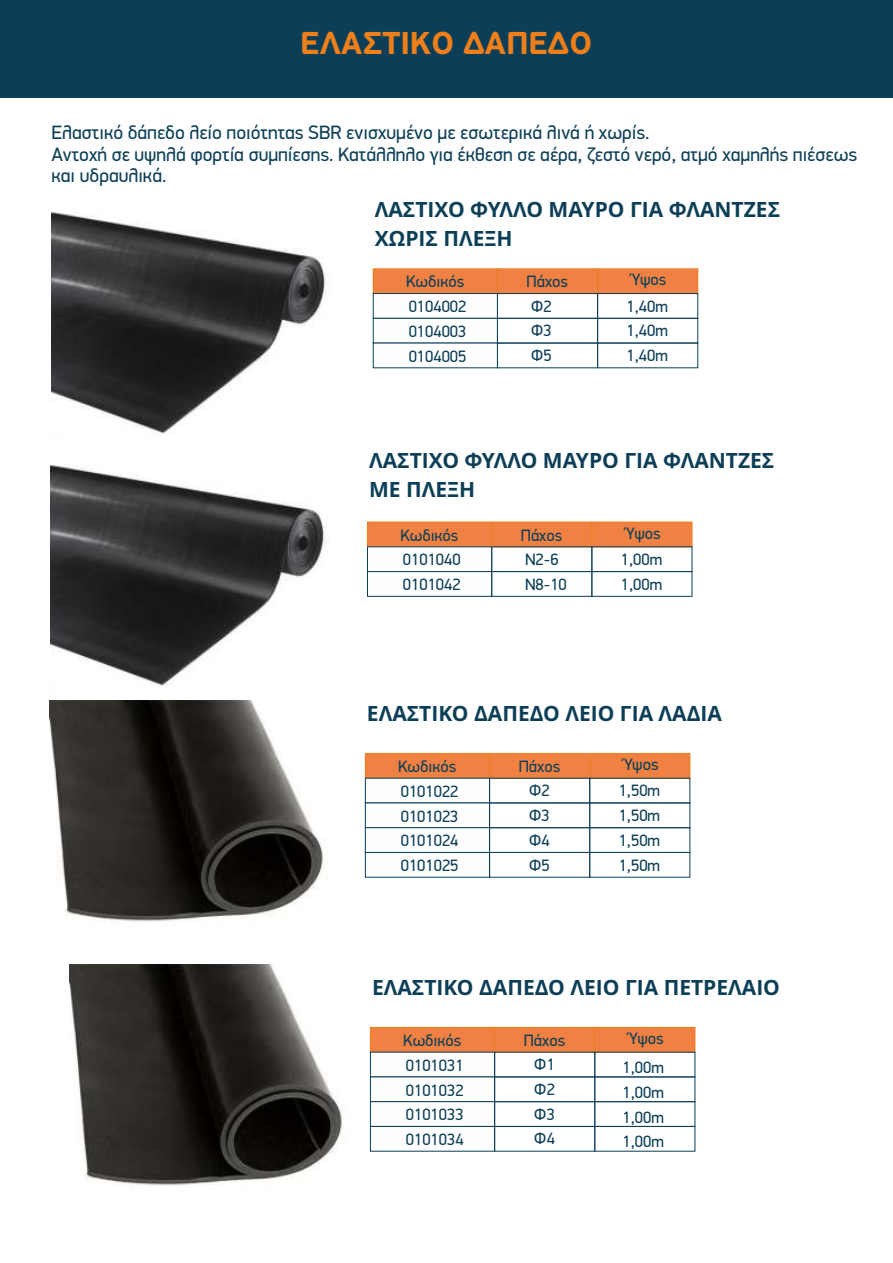
<style>
.page{position:relative;width:893px;height:1263px;background:#fff}
.page>*{position:absolute;margin:0;border:0;box-sizing:border-box;transform-origin:0 0}
.t1{font:700 31.5px "PF Traffic";color:#ef7f1a}
.t2{font:700 21px/28.7px "Open Sans";color:#0c3f57}
.t3{font:19.35px/21.3px "PF Din Display Pro";color:#0c3f57}
.t4{font:16.5px/24.8px "PF Din Display Pro";color:#0c3f57;text-align:justify}
</style>
<div class="page">
<div style="left:0;top:0;width:893px;height:97px;background:#0c3f57"></div>
<div style="left:373px;top:269px;width:124px;height:25px;background:#f08143"></div>
<div style="left:373px;top:269px;width:125px;height:25px;border:1px solid #ef7f1a"></div>
<div style="left:367px;top:522px;width:125px;height:25px;background:#f08143"></div>
<div style="left:367px;top:522px;width:125px;height:25px;border:1px solid #ef7f1a"></div>
<div style="left:365px;top:753px;width:125px;height:25px;background:#f08143"></div>
<div style="left:365px;top:753px;width:125px;height:25px;border:1px solid #ef7f1a"></div>
<div style="left:370px;top:1027px;width:125px;height:25px;background:#f08143"></div>
<div style="left:370px;top:1027px;width:125px;height:25px;border:1px solid #ef7f1a"></div>
<svg style="left:367px;top:546px;width:124px;height:51px"></svg>
<svg style="left:365px;top:777px;width:125px;height:101px"></svg>
<svg style="left:370px;top:1051px;width:125px;height:101px"></svg>
<svg style="left:372px;top:293px;width:126px;height:76px"></svg>
<div style="left:497px;top:269px;width:101px;height:25px;background:#f08143"></div>
<div style="left:497px;top:269px;width:101px;height:25px;border:1px solid #ef7f1a"></div>
<div style="left:492px;top:522px;width:100px;height:25px;background:#f08143"></div>
<div style="left:492px;top:522px;width:100px;height:25px;border:1px solid #ef7f1a"></div>
<div style="left:490px;top:753px;width:100px;height:25px;background:#f08143"></div>
<div style="left:489px;top:753px;width:101px;height:25px;border:1px solid #ef7f1a"></div>
<div style="left:495px;top:1027px;width:100px;height:25px;background:#f08143"></div>
<div style="left:494px;top:1027px;width:101px;height:25px;border:1px solid #ef7f1a"></div>
<div style="left:598px;top:269px;width:100px;height:25px;background:#f08143"></div>
<div style="left:597px;top:269px;width:101px;height:25px;border:1px solid #ef7f1a"></div>
<div style="left:592px;top:522px;width:100px;height:25px;background:#f08143"></div>
<div style="left:592px;top:522px;width:100px;height:25px;border:1px solid #ef7f1a"></div>
<div style="left:590px;top:753px;width:100px;height:25px;background:#f08143"></div>
<div style="left:590px;top:753px;width:100px;height:25px;border:1px solid #ef7f1a"></div>
<div style="left:595px;top:1027px;width:100px;height:25px;background:#f08143"></div>
<div style="left:595px;top:1027px;width:100px;height:25px;border:1px solid #ef7f1a"></div>
<div style="left:497px;top:293px;width:101px;height:26px;border:1px solid #0c3f57"></div>
<div style="left:497px;top:318px;width:101px;height:25px;border:1px solid #0c3f57"></div>
<div style="left:491px;top:571px;width:101px;height:26px;border:1px solid #0c3f57"></div>
<div style="left:489px;top:802px;width:101px;height:26px;border:1px solid #0c3f57"></div>
<div style="left:494px;top:1076px;width:101px;height:26px;border:1px solid #0c3f57"></div>
<div style="left:489px;top:827px;width:101px;height:26px;border:1px solid #0c3f57"></div>
<div style="left:494px;top:1101px;width:101px;height:26px;border:1px solid #0c3f57"></div>
<div style="left:489px;top:852px;width:101px;height:25px;border:1px solid #0c3f57"></div>
<div style="left:494px;top:1126px;width:101px;height:25px;border:1px solid #0c3f57"></div>
<div style="left:497px;top:343px;width:101px;height:25px;border:1px solid #0c3f57"></div>
<div style="left:597px;top:293px;width:101px;height:26px;border:1px solid #0c3f57"></div>
<div style="left:597px;top:318px;width:101px;height:25px;border:1px solid #0c3f57"></div>
<div style="left:591px;top:571px;width:101px;height:26px;border:1px solid #0c3f57"></div>
<div style="left:589px;top:802px;width:101px;height:26px;border:1px solid #0c3f57"></div>
<div style="left:594px;top:1076px;width:101px;height:26px;border:1px solid #0c3f57"></div>
<div style="left:589px;top:827px;width:101px;height:26px;border:1px solid #0c3f57"></div>
<div style="left:594px;top:1101px;width:101px;height:26px;border:1px solid #0c3f57"></div>
<div style="left:589px;top:852px;width:101px;height:25px;border:1px solid #0c3f57"></div>
<div style="left:594px;top:1126px;width:101px;height:25px;border:1px solid #0c3f57"></div>
<div style="left:597px;top:343px;width:101px;height:25px;border:1px solid #0c3f57"></div>
<img style="left:52px;top:212px;width:274px;height:222px">
<img style="left:51px;top:465px;width:274px;height:221px">
<img style="left:50px;top:700px;width:275px;height:222px">
<img style="left:69px;top:964px;width:275px;height:222px">
<h1 class="t1" style="left:300px;top:31px;width:294px">ΕΛΑΣΤΙΚΟ ΔΑΠΕΔΟ</h1>
<p class="t3" style="left:52px;top:124px;width:807px">Ελαστικό δάπεδο λείο ποιότητας SBR ενισχυµένο µε εσωτερικά λινά ή χωρίς.<br>Αντοχή σε υψηλά φορτία συµπίεσης. Κατάλληλο για έκθεση σε αέρα, ζεστό νερό, ατµό χαµηλής πιέσεως και υδραυλικά.</p>
<p class="t2" style="left:375px;top:198px;width:407px">ΛΑΣΤΙΧΟ ΦΥΛΛΟ ΜΑΥΡΟ ΓΙΑ ΦΛΑΝΤΖΕΣ<br>ΧΩΡΙΣ ΠΛΕΞΗ</p>
<p class="t4" style="left:406px;top:271px;width:60px">Κωδικός</p>
<p class="t4" style="left:409px;top:296px;width:59px">0104002<br>0104003<br>0104005</p>
<p class="t4" style="left:527px;top:271px;width:43px">Πάχος</p>
<p class="t4" style="left:531px;top:295px;width:22px">Φ2<br>Φ3<br>Φ5</p>
<p class="t4" style="left:632px;top:269px;width:36px">Ύψος</p>
<p class="t4" style="left:627px;top:295px;width:43px">1,40m 1,40m 1,40m</p>
<p class="t2" style="left:369px;top:448px;width:407px">ΛΑΣΤΙΧΟ ΦΥΛΛΟ ΜΑΥΡΟ ΓΙΑ ΦΛΑΝΤΖΕΣ<br>ΜΕ ΠΛΕΞΗ</p>
<p class="t4" style="left:400px;top:524px;width:60px">Κωδικός</p>
<p class="t4" style="left:403px;top:549px;width:59px">0101040<br>0101042</p>
<p class="t4" style="left:521px;top:524px;width:43px">Πάχος</p>
<p class="t4" style="left:525px;top:548px;width:43px">Ν2-6<br>Ν8-10</p>
<p class="t4" style="left:626px;top:522px;width:36px">Ύψος</p>
<p class="t4" style="left:621px;top:548px;width:43px">1,00m<br>1,00m</p>
<p class="t2" style="left:367px;top:701px;width:357px">ΕΛΑΣΤΙΚΟ ΔΑΠΕΔΟ ΛΕΙΟ ΓΙΑ ΛΑΔΙΑ</p>
<p class="t4" style="left:398px;top:755px;width:60px">Κωδικός</p>
<p class="t4" style="left:401px;top:780px;width:59px">0101022<br>0101023<br>0101024<br>0101025</p>
<p class="t4" style="left:519px;top:755px;width:43px">Πάχος</p>
<p class="t4" style="left:529px;top:780px;width:22px">Φ2<br>Φ3<br>Φ4<br>Φ5</p>
<p class="t4" style="left:624px;top:754px;width:36px">Ύψος</p>
<p class="t4" style="left:619px;top:780px;width:43px">1,50m 1,50m 1,50m 1,50m</p>
<p class="t2" style="left:372px;top:975px;width:409px">ΕΛΑΣΤΙΚΟ ΔΑΠΕΔΟ ΛΕΙΟ ΓΙΑ ΠΕΤΡΕΛΑΙΟ</p>
<p class="t4" style="left:403px;top:1029px;width:60px">Κωδικός</p>
<p class="t4" style="left:406px;top:1054px;width:59px">0101031<br>0101032<br>0101033<br>0101034</p>
<p class="t4" style="left:524px;top:1029px;width:43px">Πάχος</p>
<p class="t4" style="left:534px;top:1054px;width:22px">Φ1<br>Φ2<br>Φ3<br>Φ4</p>
<p class="t4" style="left:629px;top:1027px;width:36px">Ύψος</p>
<p class="t4" style="left:622px;top:1057px;width:43px">1,00m 1,00m 1,00m 1,00m</p>
</div>
